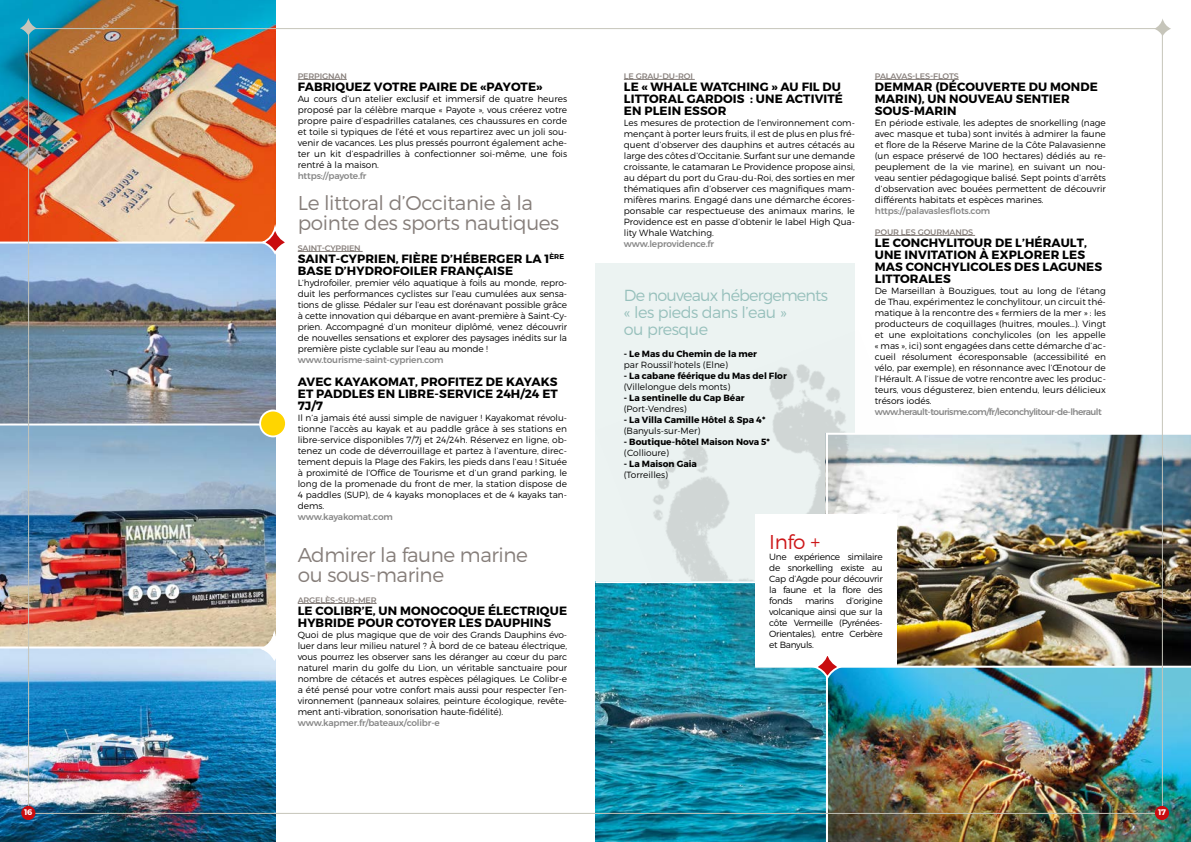
<style>
.page{position:relative;width:1191px;height:842px;background:#fff}
.page>*{position:absolute;margin:0;border:0;box-sizing:border-box;transform-origin:0 0}
.t1{font:300 20px/20px "Montserrat";letter-spacing:-.02em;color:#867e7a}
.t2{font:300 20px "Montserrat";color:#cd1719}
.t3{font:300 16px/17px "Montserrat";letter-spacing:-.05em;color:#97c0bc}
.t4{font:700 12px/12px "Montserrat";letter-spacing:.01em;color:#000}
.t5{font:300 9px/11px "Montserrat";color:#000;text-align:justify}
.t6{font:500 9px "Montserrat";letter-spacing:-.02em;color:#878787}
.t7{font:700 9px "Montserrat";color:#000}
.t8{font:500 9px "Montserrat";letter-spacing:-.06em;color:#878787}
.t9{font:700 8.2px "Montserrat";color:#fff}
.t10{font:600 8px "Montserrat";letter-spacing:-.02em;color:#867e7a}
</style>
<div class="page">
<img style="left:595px;top:668px;width:596px;height:174px">
<div style="left:595px;top:264px;width:260px;height:317px;background:#ecf3f2"></div>
<img style="left:955px;top:435px;width:236px;height:231px">
<img style="left:595px;top:364px;width:360px;height:318px">
<hr style="left:298px;top:79px;width:49px;height:1px;background:#867e7a">
<hr style="left:298px;top:251px;width:65px;height:1px;background:#867e7a">
<hr style="left:298px;top:603px;width:78px;height:1px;background:#867e7a">
<hr style="left:624px;top:79px;width:71px;height:1px;background:#867e7a">
<hr style="left:874px;top:79px;width:84px;height:1px;background:#867e7a">
<hr style="left:874px;top:235px;width:101px;height:1px;background:#867e7a">
<img style="left:0;top:0;width:275px;height:842px">
<hr style="left:0;top:423px;width:283px;height:2px;background:#fff">
<hr style="left:0;top:646px;width:283px;height:2px;background:#fff">
<hr style="left:0;top:242px;width:283px;height:2px;background:#fff">
<svg style="left:257px;top:622px;width:19px;height:1px"></svg>
<svg style="left:257px;top:632px;width:19px;height:31px"></svg>
<hr style="left:755px;top:666px;width:436px;height:2px;background:#fff">
<hr style="left:595px;top:581px;width:238px;height:2px;background:#fff">
<hr style="left:826px;top:433px;width:365px;height:2px;background:#fff">
<hr style="left:826px;top:434px;width:2px;height:408px;background:#fff">
<svg style="left:258px;top:226px;width:27px;height:31px"></svg>
<div style="left:259px;top:410px;width:28px;height:27px;background:#ffd500;border:2px solid #fff;border-radius:50%"></div>
<div style="left:755px;top:514px;width:142px;height:152px;background:#fff"></div>
<svg style="left:810px;top:656px;width:34px;height:25px"></svg>
<svg style="left:1156px;top:19px;width:15px;height:17px"></svg>
<svg style="left:20px;top:18px;width:17px;height:18px"></svg>
<div style="left:1154px;top:806px;width:15px;height:14px;background:#c90c0f;border-radius:50%"></div>
<div style="left:21px;top:806px;width:14px;height:14px;background:#c90c0f;border-radius:50%"></div>
<p class="t10" style="left:298px;top:70px;width:51px">PERPIGNAN</p>
<h3 class="t4" style="left:298px;top:81px;width:246px">FABRIQUEZ VOTRE PAIRE DE «PAYOTE»</h3>
<p class="t5" style="left:298px;top:93px;width:271px">Au cours d’un atelier exclusif et immersif de quatre heures proposé par la célèbre marque « Payote », vous créerez votre propre paire d’espadrilles catalanes, ces chaussures en corde et toile si typiques de l’été et vous repartirez avec un joli sou&shy;venir de vacances. Les plus pressés pourront également ache&shy;ter un kit d’espadrilles à confectionner soi-même, une fois rentré à la maison.</p>
<p class="t6" style="left:298px;top:168px;width:70px">https://payote.fr</p>
<h1 class="t1" style="left:298px;top:192px;width:263px">Le littoral d’Occitanie à la pointe des sports nautiques</h1>
<p class="t10" style="left:298px;top:242px;width:65px">SAINT-CYPRIEN</p>
<h3 class="t4" style="left:298px;top:253px;width:268px">SAINT-CYPRIEN, FIÈRE D’HÉBERGER LA 1<sup>ÈRE<br></sup>BASE D’HYDROFOILER FRANÇAISE</h3>
<p class="t5" style="left:298px;top:277px;width:271px">L’hydrofoiler, premier vélo aquatique à foils au monde, repro&shy;duit les performances cyclistes sur l’eau cumulées aux sensa&shy;tions de glisse. Pédaler sur l’eau est dorénavant possible grâce à cette innovation qui débarque en avant-première à Saint-Cy&shy;prien. Accompagné d’un moniteur diplômé, venez découvrir de nouvelles sensations et explorer des paysages inédits sur la première piste cyclable sur l’eau au monde !</p>
<p class="t6" style="left:298px;top:352px;width:147px">www.tourisme-saint-cyprien.com</p>
<h3 class="t4" style="left:298px;top:376px;width:262px;text-align:justify">AVEC KAYAKOMAT, PROFITEZ DE KAYAKS ET PADDLES EN LIBRE-SERVICE 24H/24 ET 7J/7</h3>
<p class="t5" style="left:298px;top:412px;width:271px">Il n’a jamais été aussi simple de naviguer ! Kayakomat révolu&shy;tionne l’accès au kayak et au paddle grâce à ses stations en libre-service disponibles 7/7j et 24/24h. Réservez en ligne, ob&shy;tenez un code de déverrouillage et partez à l’aventure, direc&shy;tement depuis la Plage des Fakirs, les pieds dans l’eau ! Située à proximité de l’Office de Tourisme et d’un grand parking, le long de la promenade du front de mer, la station dispose de 4 paddles (SUP), de 4 kayaks monoplaces et de 4 kayaks tan&shy;dems.</p>
<p class="t6" style="left:298px;top:509px;width:97px">www.kayakomat.com</p>
<h1 class="t1" style="left:298px;top:544px;width:232px">Admirer la faune marine ou sous-marine</h1>
<p class="t10" style="left:298px;top:594px;width:80px">ARGELÈS-SUR-MER</p>
<h3 class="t4" style="left:298px;top:605px;width:271px">LE COLIBR’E, UN MONOCOQUE ÉLECTRIQUE<br>HYBRIDE POUR COTOYER LES DAUPHINS</h3>
<p class="t5" style="left:298px;top:629px;width:271px">Quoi de plus magique que de voir des Grands Dauphins évo&shy;luer dans leur milieu naturel ? À bord de ce bateau électrique, vous pourrez les observer sans les déranger au cœur du parc naturel marin du golfe du Lion, un véritable sanctuaire pour nombre de cétacés et autres espèces pélagiques. Le Colibr-e a été pensé pour votre confort mais aussi pour respecter l’en&shy;vironnement (panneaux solaires, peinture écologique, revête&shy;ment anti-vibration, sonorisation haute-fidélité).</p>
<p class="t6" style="left:298px;top:715px;width:144px">www.kapmer.fr/bateaux/colibr-e</p>
<p class="t10" style="left:624px;top:70px;width:71px">LE GRAU-DU-ROI</p>
<h3 class="t4" style="left:624px;top:81px;width:221px">LE « WHALE WATCHING » AU FIL DU<br>LITTORAL GARDOIS : UNE ACTIVITÉ<br>EN PLEIN ESSOR</h3>
<p class="t5" style="left:624px;top:117px;width:233px">Les mesures de protection de l’environnement com&shy;mençant à porter leurs fruits, il est de plus en plus fré&shy;quent d’observer des dauphins et autres cétacés au large des côtes d’Occitanie. Surfant sur une demande croissante, le catamaran Le Providence propose ainsi, au départ du port du Grau-du-Roi, des sorties en mer thématiques afin d’observer ces magnifiques mam&shy;mifères marins. Engagé dans une démarche écores&shy;ponsable car respectueuse des animaux marins, le Providence est en passe d’obtenir le label High Qua&shy;lity Whale Watching.</p>
<p class="t6" style="left:624px;top:236px;width:92px">www.leprovidence.fr</p>
<h2 class="t3" style="left:624px;top:286px;width:206px">De nouveaux hébergements « les pieds dans l’eau »<br>ou presque</h2>
<p class="t7" style="left:624px;top:348px;width:135px">- Le Mas du Chemin de la mer</p>
<p class="t5" style="left:624px;top:359px;width:106px">par Roussil’hotels (Elne)</p>
<p class="t7" style="left:624px;top:370px;width:164px">- La cabane féérique du Mas del Flor</p>
<p class="t5" style="left:624px;top:381px;width:108px">(Villelongue dels monts)</p>
<p class="t7" style="left:624px;top:392px;width:122px">- La sentinelle du Cap Béar</p>
<p class="t5" style="left:624px;top:403px;width:64px">(Port-Vendres)</p>
<p class="t7" style="left:624px;top:414px;width:143px">- La Villa Camille Hôtel &amp; Spa 4*</p>
<p class="t5" style="left:624px;top:425px;width:78px">(Banyuls-sur-Mer)</p>
<p class="t7" style="left:624px;top:436px;width:148px">- Boutique-hôtel Maison Nova 5*</p>
<p class="t5" style="left:624px;top:447px;width:47px">(Collioure)</p>
<p class="t7" style="left:624px;top:458px;width:75px">- La Maison Gaia</p>
<p class="t5" style="left:624px;top:469px;width:46px">(Torreilles)</p>
<p class="t10" style="left:874px;top:70px;width:85px">PALAVAS-LES-FLOTS</p>
<h3 class="t4" style="left:875px;top:81px;width:224px">DEMMAR (DÉCOUVERTE DU MONDE<br>MARIN), UN NOUVEAU SENTIER<br>SOUS-MARIN</h3>
<p class="t5" style="left:874px;top:117px;width:233px">En période estivale, les adeptes de snorkelling (nage avec masque et tuba) sont invités à admirer la faune et flore de la Réserve Marine de la Côte Palavasienne (un espace préservé de 100 hectares) dédiés au re&shy;peuplement de la vie marine), en suivant un nou&shy;veau sentier pédagogique balisé. Sept points d’arrêts d’observation avec bouées permettent de découvrir différents habitats et espèces marines.</p>
<p class="t6" style="left:874px;top:203px;width:117px">https://palavaslesflots.com</p>
<p class="t10" style="left:874px;top:226px;width:100px">POUR LES GOURMANDS</p>
<h3 class="t4" style="left:875px;top:237px;width:229px">LE CONCHYLITOUR DE L’HÉRAULT,<br>UNE INVITATION À EXPLORER LES<br>MAS CONCHYLICOLES DES LAGUNES<br>LITTORALES</h3>
<p class="t5" style="left:874px;top:285px;width:233px">De Marseillan à Bouzigues, tout au long de l’étang de Thau, expérimentez le conchylitour, un circuit thé&shy;matique à la rencontre des « fermiers de la mer » : les producteurs de coquillages (huitres, moules…). Vingt et une exploitations conchylicoles (on les appelle « mas », ici) sont engagées dans cette démarche d’ac&shy;cueil résolument écoresponsable (accessibilité en vélo, par exemple), en résonnance avec l’Œnotour de l’Hérault. A l’issue de votre rencontre avec les produc&shy;teurs, vous dégusterez, bien entendu, leurs délicieux trésors iodés.</p>
<p class="t8" style="left:874px;top:404px;width:228px">www.herault-tourisme.com/fr/leconchylitour-de-lherault</p>
<h1 class="t2" style="left:769px;top:530px;width:52px">Info +</h1>
<p class="t5" style="left:769px;top:551px;width:115px">Une expérience similaire de snorkelling existe au Cap d’Agde pour découvrir la faune et la flore des fonds</p>
<p class="t5" style="left:769px;top:595px;width:115px;text-indent:77px">d’origine volcanique ainsi que sur la côte Vermeille (Pyrénées-Orientales), entre Cerbère et Banyuls.</p>
<p class="t5" style="left:805px;top:595px;width:30px">marins</p>
<p class="t9" style="left:24px;top:807px;width:10px">16</p>
<p class="t9" style="left:1158px;top:807px;width:9px">17</p>
</div>
